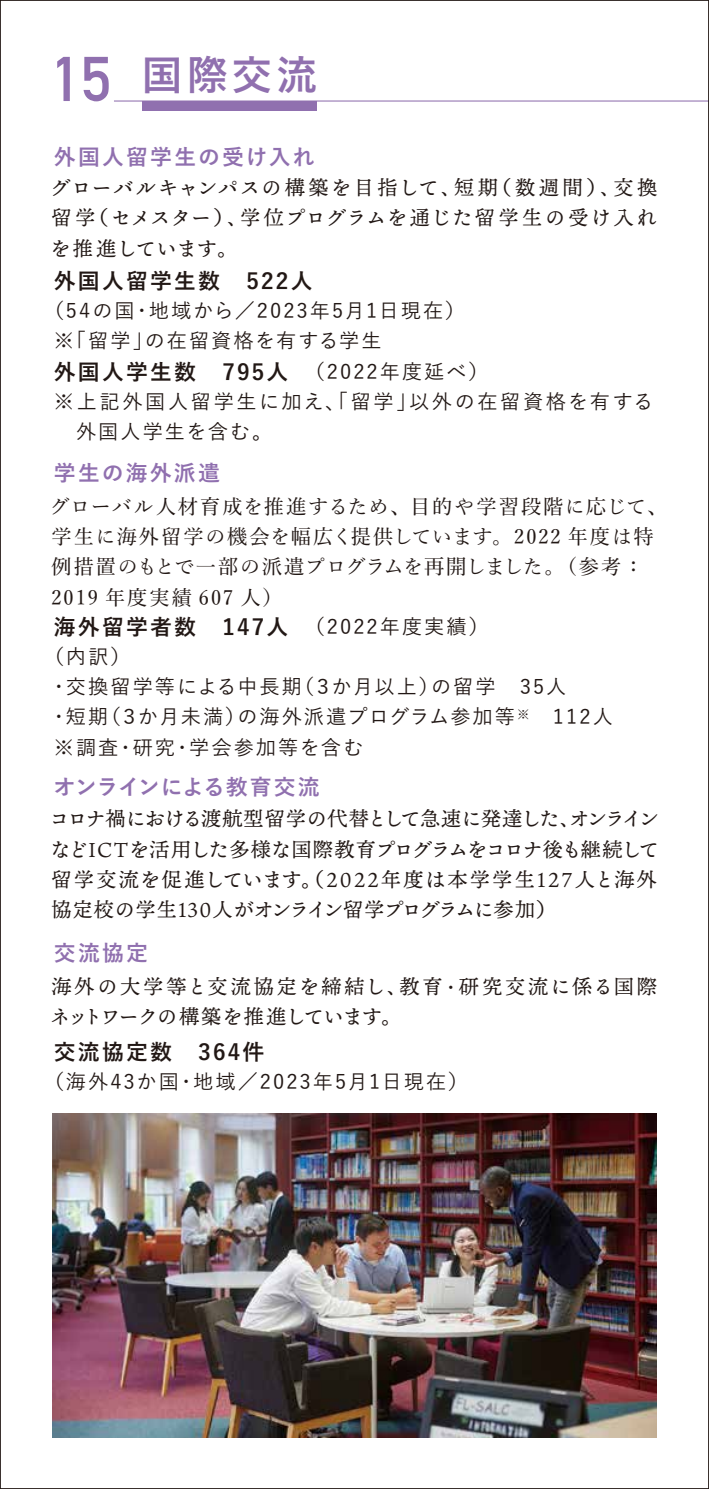
<style>
.page{position:relative;width:709px;height:1489px;background:#fff}
.page>*{position:absolute;margin:0;border:0;box-sizing:border-box;transform-origin:0 0}
.t1{font:700 40.75px "Yu Go";color:#9070af}
.t2{font:700 22px "Yu Go";letter-spacing:.1em;color:#221815}
.t3{font:700 22px "Yu Go";letter-spacing:.1em;color:#9070af}
.t4{font:700 22px "Yu Go";letter-spacing:.005em;color:#9070af}
.t5{font:20.25px/30.2px "Ten Mincho Text";letter-spacing:.055em;color:#221815;text-align:justify}
.t6{font:500 20.25px/30.2px "Yu Go";letter-spacing:.1em;color:#221815}
.t7{font:500 20.25px/30.2px "Yu Min";letter-spacing:.08em;color:#221815}
.t8{font:20.25px/30.2px "Ten Mincho Text";letter-spacing:.085em;color:#221815}
.t9{font:500 20.25px/30.2px "Yu Go";letter-spacing:.125em;color:#221815}
.s1{font-family:"DIN Alternate";font-size:62px}
.s2{font-weight:500;font-size:20.25px}
</style>
<div class="page">
<img style="left:52px;top:1113px;width:605px;height:324px">
<hr style="left:114px;top:100px;width:595px;height:2px;background:#9070af">
<div style="left:142px;top:101px;width:174px;height:10px;background:#9070af"></div>
<h1 class="t1" style="left:51px;top:52px;width:267px"><span class="s1">15</span> 国際交流</h1>
<p class="t3" style="left:54px;top:144px;width:262px">外国人留学生の受け入れ</p>
<p class="t5" style="left:50px;top:173px;width:608px">グローバルキャンパスの構築を目指して、短期（数週間）、交換留学（セメスター）、学位プログラムを通じた留学生の受け入れを推進しています。</p>
<p class="t2" style="left:54px;top:269px;width:260px">外国人留学生数　522人</p>
<p class="t6" style="left:54px;top:293px;width:413px;text-indent:-10px">（54の国・地域から／2023年5月1日現在）※「留学」の在留資格を有する学生</p>
<p class="t2" style="left:54px;top:359px;width:436px">外国人学生数　795人 <span class="s2">（2022年度延べ）</span></p>
<p class="t9" style="left:54px;top:384px;width:601px">※上記外国人留学生に加え、「留学」以外の在留資格を有する　外国人学生を含む。</p>
<p class="t3" style="left:54px;top:460px;width:167px">学生の海外派遣</p>
<p class="t7" style="left:49px;top:489px;width:619px">グローバル人材育成を推進するため、目的や学習段階に応じて、学生に海外留学の機会を幅広く提供しています。2022 年度は特例措置のもとで一部の派遣プログラムを再開しました。（参考：<br>2019 年度実績 607 人）</p>
<p class="t2" style="left:54px;top:614px;width:436px">海外留学者数　147人 <span class="s2">（2022年度実績）</span></p>
<p class="t6" style="left:44px;top:638px;width:570px">（内訳）<br>・交換留学等による中長期（３か月以上）の留学　35人<br>・短期（３か月未満）の海外派遣プログラム参加等<sup>※</sup>　112人※調査・研究・学会参加等を含む</p>
<p class="t4" style="left:53px;top:774px;width:268px">オンラインによる教育交流</p>
<p class="t5" style="left:49px;top:804px;width:611px">コロナ禍における渡航型留学の代替として急速に発達した、オンラインなどICTを活用した多様な国際教育プログラムをコロナ後も継続して留学交流を促進しています。（2022年度は本学学生127人と海外協定校の学生130人がオンライン留学プログラムに参加）</p>
<p class="t3" style="left:54px;top:940px;width:96px">交流協定</p>
<p class="t8" style="left:50px;top:971px;width:608px">海外の大学等と交流協定を締結し、教育・研究交流に係る国際ネットワークの構築を推進しています。</p>
<p class="t2" style="left:54px;top:1039px;width:212px">交流協定数　364件</p>
<p class="t6" style="left:44px;top:1063px;width:426px">（海外43か国・地域／2023年5月1日現在）</p>
</div>
